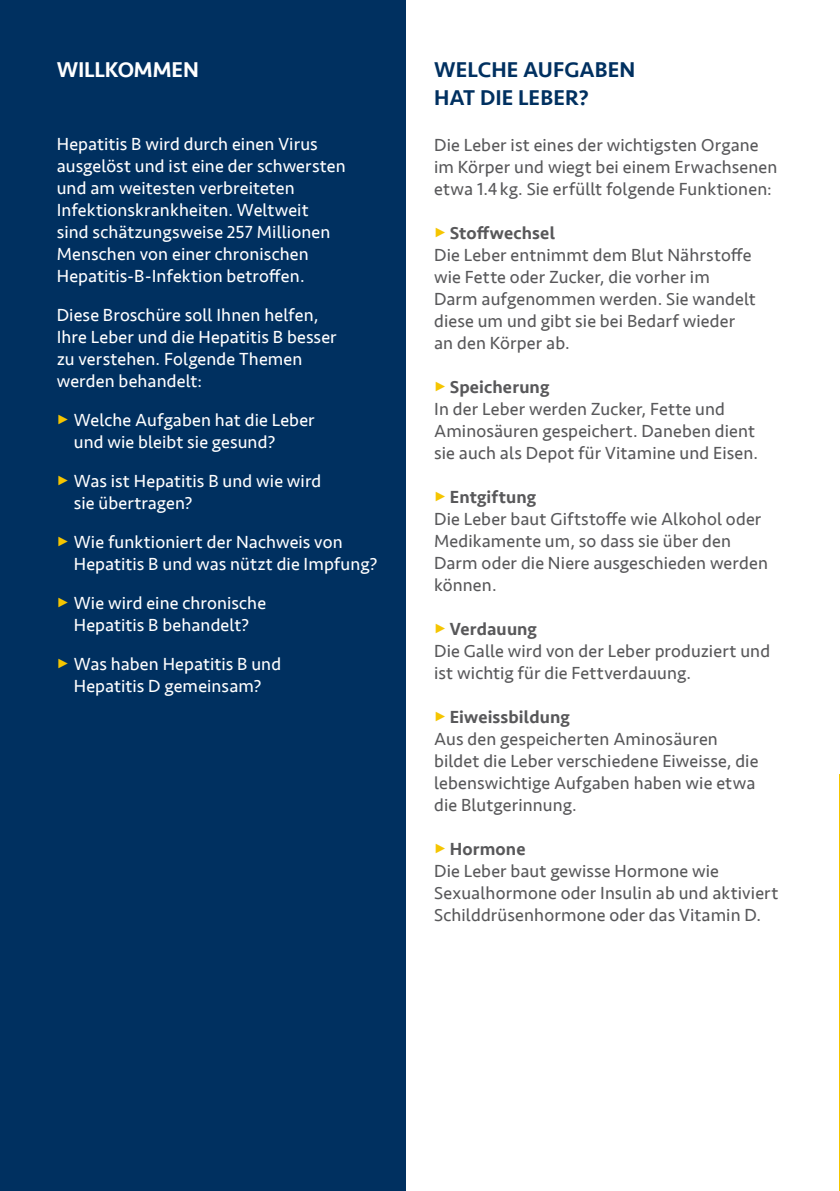
<style>
.page{position:relative;width:840px;height:1191px;background:#fff}
.page>*{position:absolute;margin:0;border:0;box-sizing:border-box;transform-origin:0 0}
.t1{font:500 22px/28px "Seravek";color:#003060}
.t2{font:500 22px "Seravek";letter-spacing:-.01em;color:#fff}
.t3{font:18px/22px "Seravek";letter-spacing:.005em;color:#58585a}
.t4{font:18px/22px "Seravek";letter-spacing:.005em;color:#fff}
.s1{color:#f5c500}
.s2{font-weight:500}
</style>
<div class="page">
<div style="left:0;top:0;width:405px;height:1191px;background:#003060"></div>
<p class="t2" style="left:57px;top:56px;width:144px">WILLKOMMEN</p>
<p class="t4" style="left:57px;top:133px;width:290px">Hepatitis B wird durch einen Virus ausgelöst und ist eine der schwersten und am weitesten verbreiteten Infektionskrankheiten. Weltweit<br>sind schätzungsweise 257 Millionen Menschen von einer chronischen Hepatitis-B-Infektion betroffen.</p>
<p class="t4" style="left:57px;top:304px;width:281px">Diese Broschüre soll Ihnen helfen,<br>Ihre Leber und die Hepatitis B besser zu verstehen. Folgende Themen werden behandelt:</p>
<p class="t4" style="left:74px;top:409px;width:242px;text-indent:-17px"><span class="s1">•</span> Welche Aufgaben hat die Leber und wie bleibt sie gesund?</p>
<p class="t4" style="left:74px;top:470px;width:249px;text-indent:-17px"><span class="s1">•</span> Was ist Hepatitis B und wie wird sie übertragen?</p>
<p class="t4" style="left:74px;top:531px;width:305px;text-indent:-17px"><span class="s1">•</span> Wie funktioniert der Nachweis von<br>Hepatitis B und was nützt die Impfung?</p>
<p class="t4" style="left:57px;top:592px;width:211px;text-align:center"><span class="s1">•</span> Wie wird eine chronische<br>Hepatitis B behandelt?</p>
<p class="t4" style="left:57px;top:653px;width:226px;text-align:center"><span class="s1">•</span> Was haben Hepatitis B und<br>Hepatitis D gemeinsam?</p>
<p class="t1" style="left:434px;top:56px;width:203px">WELCHE AUFGABEN<br>HAT DIE LEBER?</p>
<p class="t3" style="left:434px;top:134px;width:344px">Die Leber ist eines der wichtigsten Organe im Körper und wiegt bei einem Erwachsenen etwa 1.4kg. Sie erfüllt folgende Funktionen:</p>
<p class="t3" style="left:434px;top:222px;width:323px"><span class="s1">•</span> <span class="s2">Stoffwechsel<br></span>Die Leber entnimmt dem Blut Nährstoffe wie Fette oder Zucker, die vorher im<br>Darm aufgenommen werden. Sie wandelt diese um und gibt sie bei Bedarf wieder an den Körper ab.</p>
<p class="t3" style="left:434px;top:376px;width:325px"><span class="s1">•</span> <span class="s2">Speicherung<br></span>In der Leber werden Zucker, Fette und Aminosäuren gespeichert. Daneben dient sie auch als Depot für Vitamine und Eisen.</p>
<p class="t3" style="left:434px;top:486px;width:335px"><span class="s1">•</span> <span class="s2">Entgiftung<br></span>Die Leber baut Giftstoffe wie Alkohol oder<br>Medikamente um, so dass sie über den<br>Darm oder die Niere ausgeschieden werden können.</p>
<p class="t3" style="left:434px;top:618px;width:337px"><span class="s1">•</span> <span class="s2">Verdauung<br></span>Die Galle wird von der Leber produziert und ist wichtig für die Fettverdauung.</p>
<p class="t3" style="left:434px;top:706px;width:325px"><span class="s1">•</span> <span class="s2">Eiweissbildung<br></span>Aus den gespeicherten Aminosäuren bildet die Leber verschiedene Eiweisse, die lebenswichtige Aufgaben haben wie etwa die Blutgerinnung.</p>
<p class="t3" style="left:434px;top:838px;width:345px"><span class="s1">•</span> <span class="s2">Hormone<br></span>Die Leber baut gewisse Hormone wie<br>Sexualhormone oder Insulin ab und aktiviert<br>Schilddrüsenhormone oder das Vitamin D.</p>
</div>
